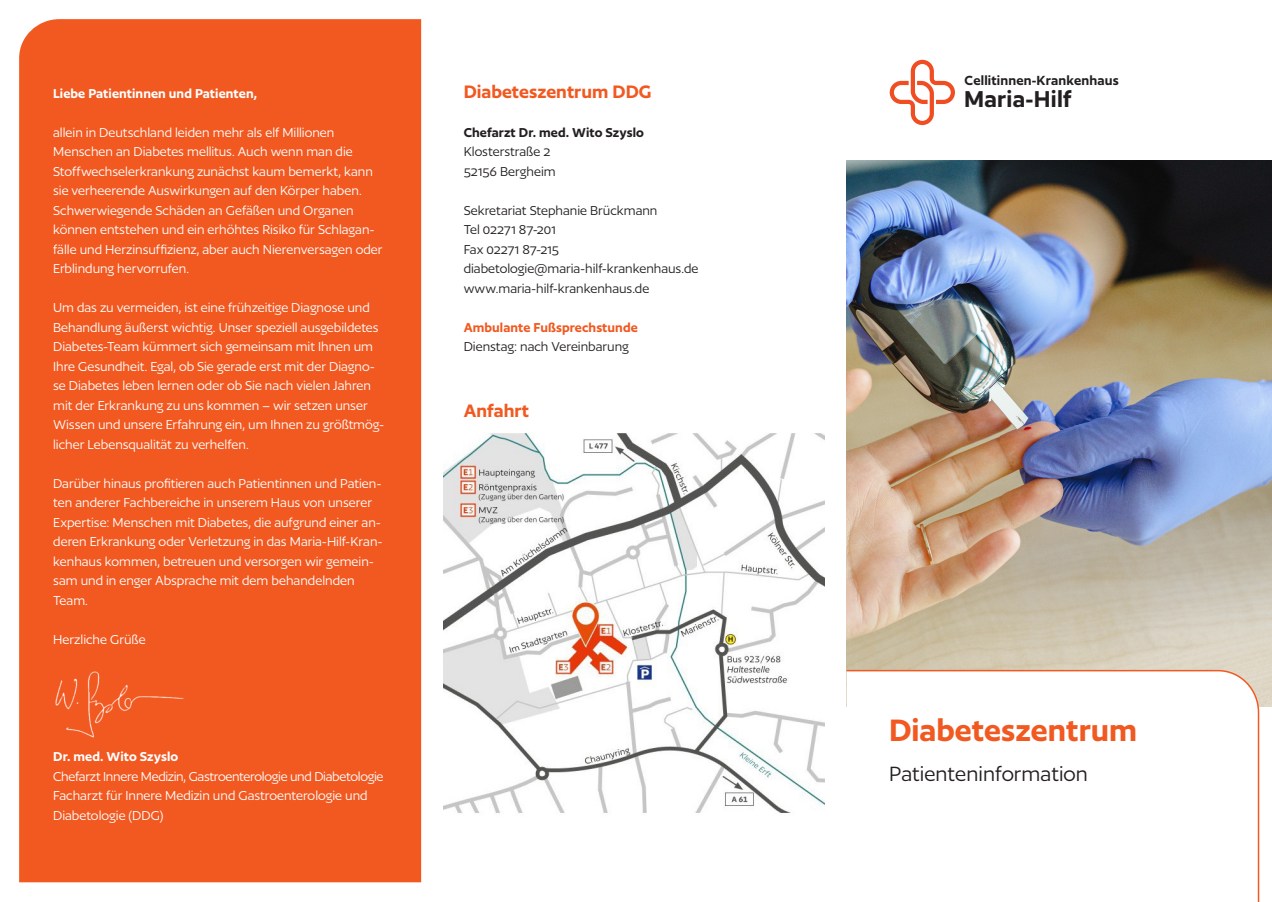
<style>
.page{position:relative;width:1272px;height:902px;background:#fff}
.page>*{position:absolute;margin:0;border:0;box-sizing:border-box;transform-origin:0 0}
.Titel_orange{font:600 36px "Author";color:#f15921}
.t1{font:26.7px "Author Variable 587.000 wght";letter-spacing:.01em;color:#231f20}
.Titel_Subline{font:24px "Author";color:#231f20}
.t2{font:600 21px "Author";color:#f15921}
.t3{font:15.3px "Author Variable 587.000 wght";letter-spacing:.01em;color:#231f20}
.Fließtext_weiß{font:15px/19.5px "Author";letter-spacing:-.005em;color:#fff}
.Fließtext{font:15px/19.5px "Author";letter-spacing:-.005em;color:#231f20}
.H3_weiß{font:600 15px "Author";letter-spacing:.005em;color:#fff}
.s1{font-weight:600}
.s2{font-weight:600;color:#f15921}
</style>
<div class="page">
<img style="left:443px;top:433px;width:381px;height:380px">
<img style="left:846px;top:160px;width:425px;height:546px">
<svg style="left:846px;top:669px;width:413px;height:232px"></svg>
<svg style="left:889px;top:60px;width:65px;height:65px"></svg>
<div style="left:19px;top:19px;width:402px;height:863px;background:#f15921"></div>
<img style="left:34px;top:662px;width:164px;height:80px">
<p class="H3_weiß" style="left:53px;top:85px;width:205px">Liebe Patientinnen und Patienten,</p>
<p class="Fließtext_weiß" style="left:53px;top:122px;width:331px">allein in Deutschland leiden mehr als elf Millionen Menschen an Diabetes mellitus. Auch wenn man die Stoffwechselerkrankung zunächst kaum bemerkt, kann sie verheerende Auswirkungen auf den Körper haben.<br>Schwerwiegende Schäden an Gefäßen und Organen können entstehen und ein erhöhtes Risiko für Schlagan&shy;fälle und Herzinsuffizienz, aber auch Nierenversagen oder Erblindung hervorrufen.</p>
<p class="Fließtext_weiß" style="left:53px;top:298px;width:332px">Um das zu vermeiden, ist eine frühzeitige Diagnose und Behandlung äußerst wichtig. Unser speziell ausgebildetes Diabetes-Team kümmert sich gemeinsam mit Ihnen um Ihre Gesundheit. Egal, ob Sie gerade erst mit der Diagno&shy;se Diabetes leben lernen oder ob Sie nach vielen Jahren mit der Erkrankung zu uns kommen – wir setzen unser Wissen und unsere Erfahrung ein, um Ihnen zu größtmög&shy;licher Lebensqualität zu verhelfen.</p>
<p class="Fließtext_weiß" style="left:53px;top:473px;width:330px">Darüber hinaus profitieren auch Patientinnen und Patien&shy;ten anderer Fachbereiche in unserem Haus von unserer Expertise: Menschen mit Diabetes, die aufgrund einer an&shy;deren Erkrankung oder Verletzung in das Maria-Hilf-Kran&shy;kenhaus kommen, betreuen und versorgen wir gemein&shy;sam und in enger Absprache mit dem behandelnden Team.</p>
<p class="Fließtext_weiß" style="left:53px;top:629px;width:94px">Herzliche Grüße</p>
<p class="Fließtext_weiß" style="left:53px;top:746px;width:332px"><span class="s1">Dr. med. Wito Szyslo<br></span>Chefarzt Innere Medizin, Gastroenterologie und Diabetologie Facharzt für Innere Medizin und Gastroenterologie und Diabetologie (DDG)</p>
<h2 class="t2" style="left:463px;top:80px;width:189px">Diabeteszentrum DDG</h2>
<h3 class="Fließtext" style="left:463px;top:122px;width:182px"><span class="s1">Chefarzt Dr. med. Wito Szyslo<br></span>Klosterstraße 2<br>52156 Bergheim</h3>
<h3 class="Fließtext" style="left:463px;top:200px;width:236px">Sekretariat Stephanie Brückmann<br>Tel 02271 87-201<br>Fax 02271 87-215 diabetologie@maria-hilf-krankenhaus.de www.maria-hilf-krankenhaus.de</h3>
<p class="Fließtext" style="left:463px;top:317px;width:176px"><span class="s2">Ambulante Fußsprechstunde<br></span>Dienstag: nach Vereinbarung</p>
<h2 class="t2" style="left:463px;top:400px;width:67px">Anfahrt</h2>
<p class="t3" style="left:964px;top:72px;width:156px">Cellitinnen-Krankenhaus</p>
<p class="t1" style="left:964px;top:85px;width:109px">Maria-Hilf</p>
<p class="Titel_orange" style="left:889px;top:711px;width:249px">Diabeteszentrum</p>
<p class="Titel_Subline" style="left:889px;top:761px;width:200px">Patienteninformation</p>
</div>
